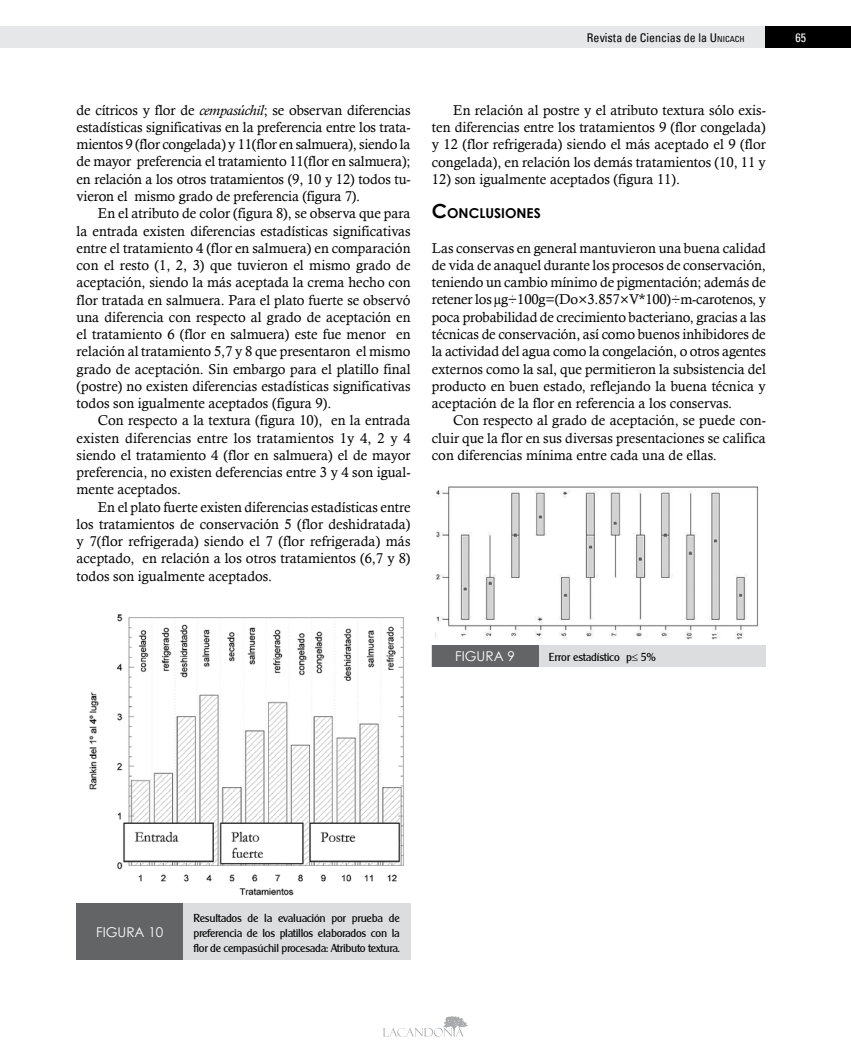
<style>
.page{position:relative;width:851px;height:1063px;background:#fff}
.page>*{position:absolute;margin:0;border:0;box-sizing:border-box;transform-origin:0 0}
.t1{font:14.25px/17.2px "Calisto";color:#000;text-align:justify}
.t2{font:700 13.65px "Century Gothic";color:#000}
.t3{font:13.5px "Century Gothic";color:#fff}
.t4{font:condensed 12px "Univers";color:#000}
.t5{font:condensed 12px "Univers";color:#fff}
.t6{font:11.25px/15px "Clarity Gothic SF";letter-spacing:-.02em;color:#000;text-align:justify}
.s1{font-style:inherit}
.s2{font-size:8.4px}
.s3{font-style:italic}
.s4{font-size:19.5px}
</style>
<div class="page">
<div style="left:0;top:27px;width:850px;height:21px;background:#e6e7e8"></div>
<div style="left:765px;top:27px;width:85px;height:21px;background:#000"></div>
<svg style="left:383px;top:1016px;width:85px;height:21px"></svg>
<div style="left:77px;top:903px;width:333px;height:57px;background:#dcddde"></div>
<div style="left:77px;top:903px;width:106px;height:57px;background:#636466"></div>
<div style="left:432px;top:645px;width:333px;height:22px;background:#dcddde"></div>
<div style="left:432px;top:645px;width:106px;height:22px;background:#636466"></div>
<img style="left:89px;top:614px;width:315px;height:282px">
<img style="left:435px;top:486px;width:324px;height:154px">
<p class="t4" style="left:587px;top:30px;width:159px">Revista de Ciencias de la <span class="s1">U</span><span class="s2">NICACH</span></p>
<p class="t5" style="left:795px;top:30px;width:12px">65</p>
<p class="t1" style="left:77px;top:101px;width:335px">de cítricos y flor de <span class="s3">cempasúchil</span>; se observan diferencias estadísticas significativas en la preferencia entre los trata&shy;mientos 9 (flor congelada) y 11(flor en salmuera), siendo la de mayor preferencia el tratamiento 11(flor en salmuera); en relación a los otros tratamientos (9, 10 y 12) todos tu&shy;vieron el mismo grado de preferencia (figura 7).</p>
<p class="t1" style="left:77px;top:205px;width:335px;text-indent:21px">En el atributo de color (figura 8), se observa que para la entrada existen diferencias estadísticas significativas entre el tratamiento 4 (flor en salmuera) en comparación con el resto (1, 2, 3) que tuvieron el mismo grado de aceptación, siendo la más aceptada la crema hecho con flor tratada en salmuera. Para el plato fuerte se observó una diferencia con respecto al grado de aceptación en el tratamiento 6 (flor en salmuera) este fue menor en relación al tratamiento 5,7 y 8 que presentaron el mismo grado de aceptación. Sin embargo para el platillo final (postre) no existen diferencias estadísticas significativas todos son igualmente aceptados (figura 9).</p>
<p class="t1" style="left:77px;top:412px;width:335px;text-indent:21px">Con respecto a la textura (figura 10), en la entrada existen diferencias entre los tratamientos 1y 4, 2 y 4 siendo el tratamiento 4 (flor en salmuera) el de mayor preferencia, no existen deferencias entre 3 y 4 son igual&shy;mente aceptados.</p>
<p class="t1" style="left:77px;top:498px;width:335px;text-indent:21px">En el plato fuerte existen diferencias estadísticas entre los tratamientos de conservación 5 (flor deshidratada) y 7(flor refrigerada) siendo el 7 (flor refrigerada) más aceptado, en relación a los otros tratamientos (6,7 y 8) todos son igualmente aceptados.</p>
<p class="t1" style="left:432px;top:101px;width:335px;text-indent:21px">En relación al postre y el atributo textura sólo exis&shy;ten diferencias entre los tratamientos 9 (flor congelada) y 12 (flor refrigerada) siendo el más aceptado el 9 (flor congelada), en relación los demás tratamientos (10, 11 y</p>
<p class="t1" style="left:432px;top:170px;width:250px">12) son igualmente aceptados (figura 11).</p>
<p class="t2" style="left:432px;top:204px;width:110px"><span class="s4">C</span>ONCLUSIONES</p>
<p class="t1" style="left:432px;top:239px;width:335px">Las conservas en general mantuvieron una buena calidad de vida de anaquel durante los procesos de conservación, teniendo un cambio mínimo de pigmentación; además de retener los µg÷100g=(Do×3.857×V*100)÷m-carotenos, y poca probabilidad de crecimiento bacteriano, gracias a las técnicas de conservación, así como buenos inhibidores de la actividad del agua como la congelación, o otros agentes externos como la sal, que permitieron la subsistencia del producto en buen estado, reflejando la buena técnica y aceptación de la flor en referencia a los conservas.</p>
<p class="t1" style="left:432px;top:412px;width:335px;text-indent:21px">Con respecto al grado de aceptación, se puede con&shy;cluir que la flor en sus diversas presentaciones se califica con diferencias mínima entre cada una de ellas.</p>
<p class="t3" style="left:455px;top:648px;width:61px">FIGURA 9</p>
<p class="t6" style="left:549px;top:650px;width:108px">Error estadístico p≤ 5%</p>
<p class="t3" style="left:96px;top:923px;width:69px">FIGURA 10</p>
<p class="t6" style="left:193px;top:910px;width:208px">Resultados de la evaluación por prueba de preferencia de los platillos elaborados con la flor de cempasúchil procesada: Atributo textura.</p>
</div>
